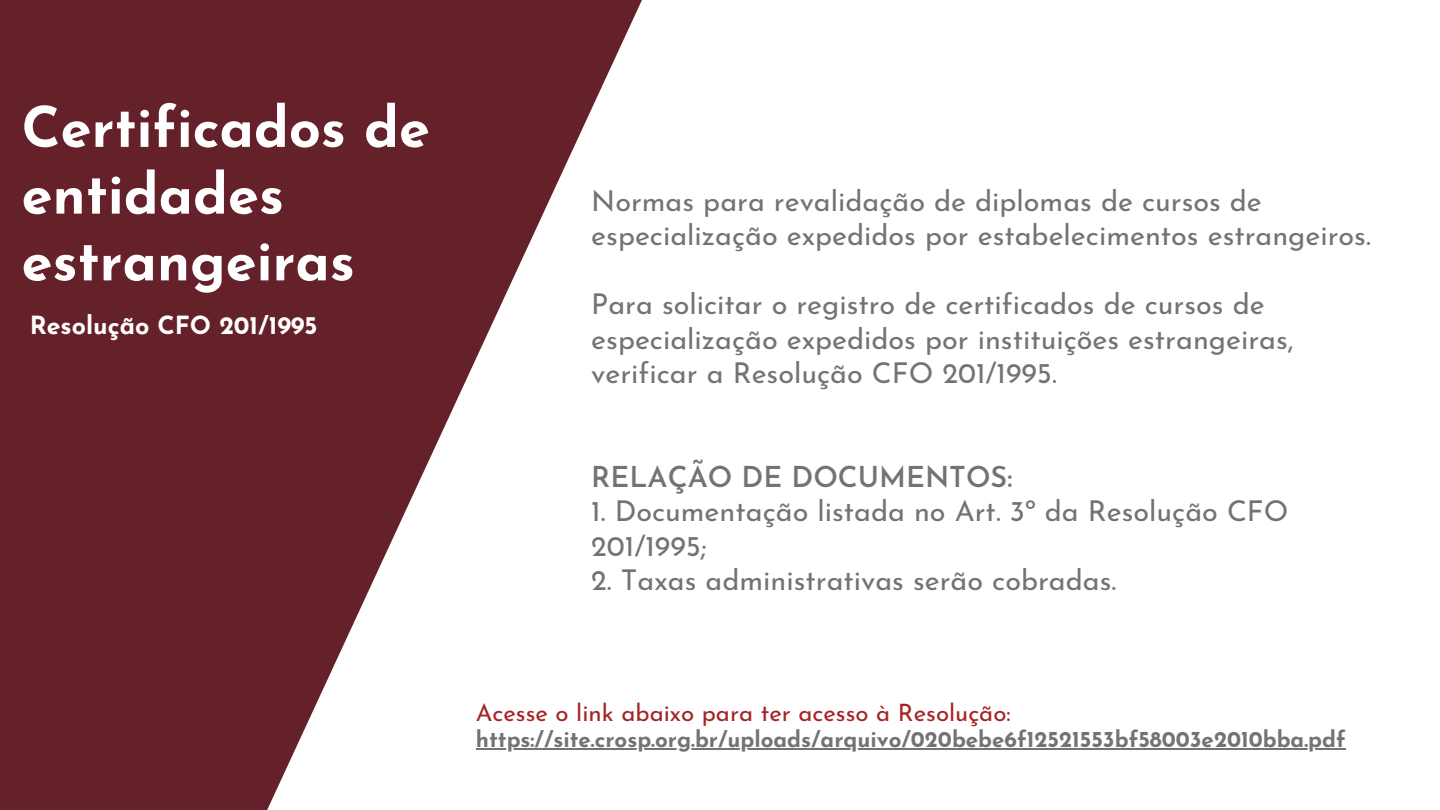
<style>
.page{position:relative;width:1440px;height:810px;background:#fff}
.page>*{position:absolute;margin:0;border:0;box-sizing:border-box;transform-origin:0 0}
.t1{font:700 56px/66.8px "Josefin Sans";color:#fff}
.t2{font:28.8px/34.5px "Josefin Sans";color:#737373}
.t3{font:600 28.8px "Josefin Sans";color:#737373}
.t4{font:700 25px "Josefin Sans";color:#fff}
.t5{font:24px "Josefin Sans";color:#a42424}
.t6{font:700 22.3px "Josefin Sans";color:#737373}
</style>
<div class="page">
<svg style="left:0;top:0;width:642px;height:810px;fill:#65212a"></svg>
<hr style="left:476px;top:748px;width:870px;height:2px;background:#737373">
<h1 class="t1" style="left:22px;top:99px;width:410px">Certificados de entidades estrangeiras</h1>
<p class="t4" style="left:30px;top:316px;width:289px">Resolução CFO 201/1995</p>
<p class="t2" style="left:591px;top:186px;width:781px">Normas para revalidação de diplomas de cursos de especialização expedidos por estabelecimentos estrangeiros.</p>
<p class="t2" style="left:591px;top:290px;width:704px">Para solicitar o registro de certificados de cursos de especialização expedidos por instituições estrangeiras, verificar a Resolução CFO 201/1995.</p>
<p class="t3" style="left:591px;top:465px;width:423px">RELAÇÃO DE DOCUMENTOS:</p>
<p class="t2" style="left:591px;top:497px;width:699px">1. Documentação listada no Art. 3º da Resolução CFO<br>201/1995;</p>
<p class="t2" style="left:591px;top:566px;width:526px">2. Taxas administrativas serão cobradas.</p>
<p class="t5" style="left:476px;top:703px;width:537px">Acesse o link abaixo para ter acesso à Resolução:</p>
<p class="t6" style="left:476px;top:730px;width:871px">https://site.crosp.org.br/uploads/arquivo/020bebe6f12521553bf58003e2010bba.pdf</p>
</div>
